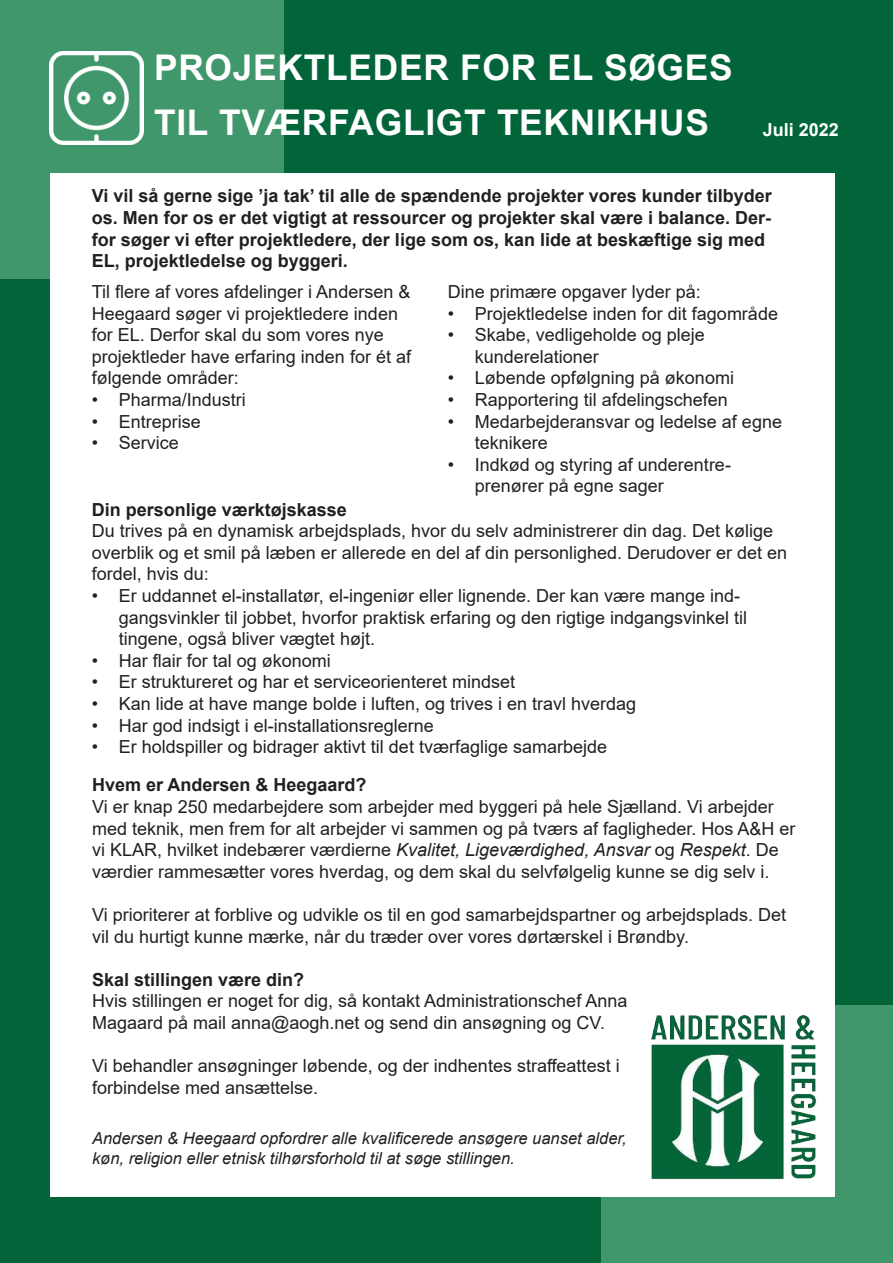
<style>
.page{position:relative;width:893px;height:1263px;background:#026539}
.page>*{position:absolute;margin:0;border:0;box-sizing:border-box;transform-origin:0 0}
.t1{font:700 35.4px/55.1px "Arial";letter-spacing:.02em;color:#fff}
.t2{font:18px/21.6px "Arial";color:#221f1f}
.t3{font:700 18px/21.6px "Arial";color:#221f1f}
.t4{font:700 18px "Arial";color:#fff}
.t5{font:italic 16.5px/19.8px "Arial";color:#221f1f}
.s1{font-style:italic}
</style>
<div class="page">
<div style="left:0;top:0;width:283px;height:278px;background:#40976b"></div>
<div style="left:601px;top:1005px;width:292px;height:258px;background:#40976b"></div>
<div style="left:50px;top:173px;width:785px;height:1024px;background:#fff"></div>
<img style="left:651px;top:1015px;width:166px;height:164px">
<img style="left:50px;top:51px;width:94px;height:94px">
<h1 class="t1" style="left:154px;top:43px;width:580px">PROJEKTLEDER FOR EL SØGES<br>TIL TVÆRFAGLIGT TEKNIKHUS</h1>
<p class="t4" style="left:763px;top:123px;width:78px">Juli 2022</p>
<p class="t3" style="left:92px;top:187px;width:681px">Vi vil så gerne sige ’ja tak’ til alle de spændende projekter vores kunder tilbyder os. Men for os er det vigtigt at ressourcer og projekter skal være i balance. Der&shy;for søger vi efter projektledere, der lige som os, kan lide at beskæftige sig med EL, projektledelse og byggeri.</p>
<p class="t2" style="left:92px;top:281px;width:321px">Til flere af vores afdelinger i Andersen &amp; Heegaard søger vi projektledere inden for EL. Derfor skal du som vores nye projektleder have erfaring inden for ét af følgende områder:</p>
<p class="t2" style="left:92px;top:390px;width:156px">• Pharma/Industri</p>
<p class="t2" style="left:92px;top:412px;width:111px">• Entreprise</p>
<p class="t2" style="left:92px;top:434px;width:89px">• Service</p>
<p class="t2" style="left:448px;top:282px;width:255px">Dine primære opgaver lyder på:</p>
<p class="t2" style="left:448px;top:304px;width:332px">• Projektledelse inden for dit fagområde</p>
<p class="t2" style="left:475px;top:326px;width:232px;text-indent:-27px">• Skabe, vedligeholde og pleje kunderelationer</p>
<p class="t2" style="left:448px;top:369px;width:288px">• Løbende opfølgning på økonomi</p>
<p class="t2" style="left:448px;top:390px;width:282px">• Rapportering til afdelingschefen</p>
<p class="t2" style="left:475px;top:412px;width:309px;text-indent:-27px">• Medarbejderansvar og ledelse af egne teknikere</p>
<p class="t2" style="left:475px;top:455px;width:258px;text-indent:-27px">• Indkød og styring af underentre&shy;prenører på egne sager</p>
<p class="t3" style="left:92px;top:500px;width:257px">Din personlige værktøjskasse</p>
<p class="t2" style="left:92px;top:522px;width:697px">Du trives på en dynamisk arbejdsplads, hvor du selv administrerer din dag. Det kølige overblik og et smil på læben er allerede en del af din personlighed. Derudover er det en fordel, hvis du:</p>
<p class="t2" style="left:119px;top:586px;width:630px;text-indent:-27px">• Er uddannet el-installatør, el-ingeniør eller lignende. Der kan være mange ind&shy;gangsvinkler til jobbet, hvorfor praktisk erfaring og den rigtige indgangsvinkel til tingene, også bliver vægtet højt.</p>
<p class="t2" style="left:92px;top:651px;width:241px">• Har flair for tal og økonomi</p>
<p class="t2" style="left:92px;top:673px;width:425px">• Er struktureret og har et serviceorienteret mindset</p>
<p class="t2" style="left:92px;top:694px;width:546px">• Kan lide at have mange bolde i luften, og trives i en travl hverdag</p>
<p class="t2" style="left:92px;top:716px;width:344px">• Har god indsigt i el-installationsreglerne</p>
<p class="t2" style="left:92px;top:738px;width:517px">• Er holdspiller og bidrager aktivt til det tværfaglige samarbejde</p>
<p class="t3" style="left:92px;top:776px;width:276px">Hvem er Andersen &amp; Heegaard?</p>
<p class="t2" style="left:92px;top:797px;width:705px">Vi er knap 250 medarbejdere som arbejder med byggeri på hele Sjælland. Vi arbejder med teknik, men frem for alt arbejder vi sammen og på tværs af fagligheder. Hos A&amp;H er vi KLAR, hvilket indebærer værdierne <span class="s1">Kvalitet, Ligeværdighed, Ansvar</span> og <span class="s1">Respekt</span>. De værdier rammesætter vores hverdag, og dem skal du selvfølgelig kunne se dig selv i.</p>
<p class="t2" style="left:92px;top:905px;width:695px">Vi prioriterer at forblive og udvikle os til en god samarbejdspartner og arbejdsplads. Det vil du hurtigt kunne mærke, når du træder over vores dørtærskel i Brøndby.</p>
<p class="t3" style="left:92px;top:970px;width:214px">Skal stillingen være din?</p>
<p class="t2" style="left:92px;top:992px;width:537px">Hvis stillingen er noget for dig, så kontakt Administrationschef Anna<br>Magaard på mail anna@aogh.net og send din ansøgning og CV.</p>
<p class="t2" style="left:92px;top:1055px;width:529px">Vi behandler ansøgninger løbende, og der indhentes straffeattest i forbindelse med ansættelse.</p>
<p class="t5" style="left:92px;top:1128px;width:536px">Andersen &amp; Heegaard opfordrer alle kvalificerede ansøgere uanset alder, køn, religion eller etnisk tilhørsforhold til at søge stillingen.</p>
</div>
